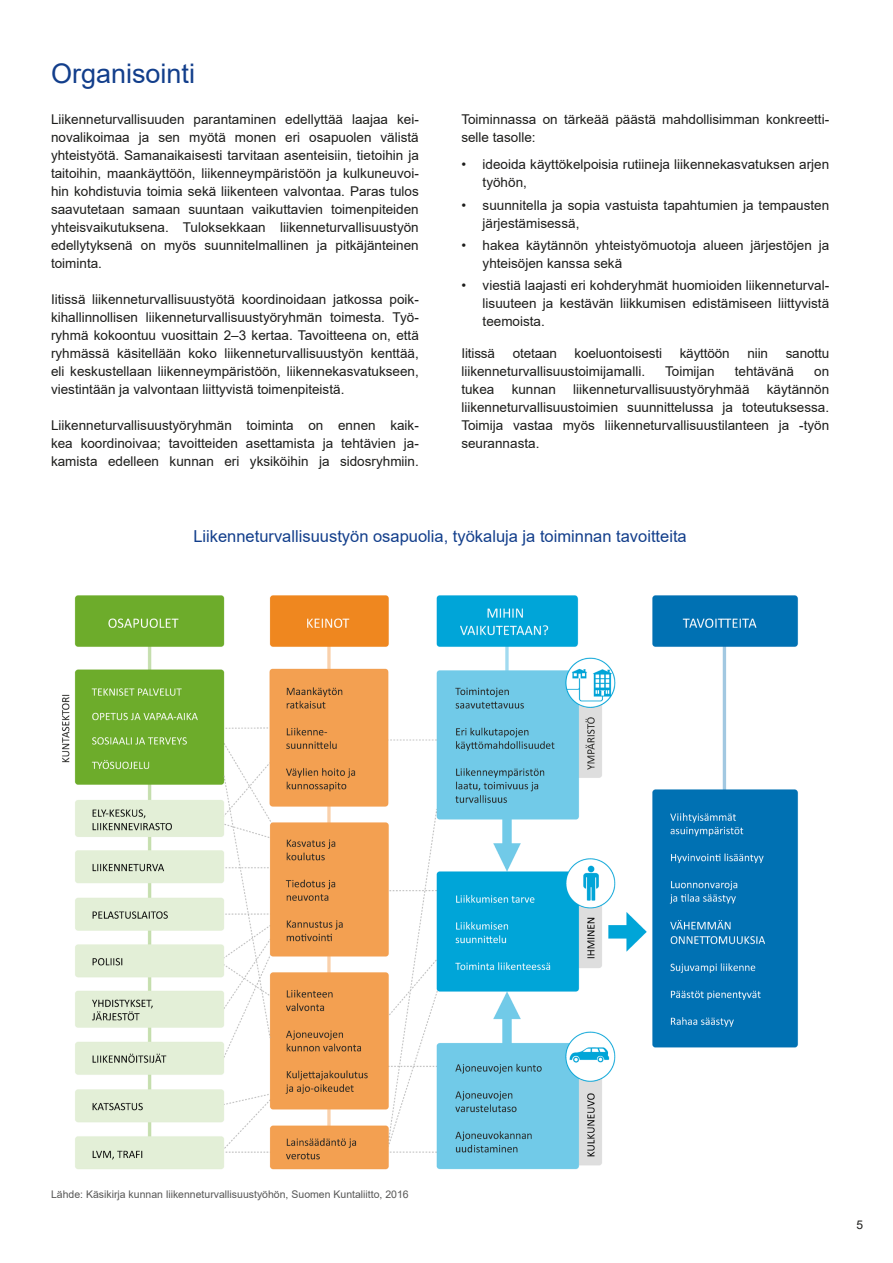
<style>
.page{position:relative;width:893px;height:1263px;background:#fff}
.page>*{position:absolute;margin:0;border:0;box-sizing:border-box;transform-origin:0 0}
.Otsikko{font:27px "Arial";color:#123e8b}
.Otsikko-2{font:16.5px "Arial";color:#123e8b}
.Leipäteksti{font:13.5px/18px "Arial";color:#1d1d1b;text-align:justify}
.Sivunumerointi{font:12px "Arial";color:#1d1d1b}
.Taulukkoteksti{font:10.5px "Arial";color:#575756}
</style>
<div class="page">
<img style="left:61px;top:595px;width:737px;height:575px">
<p class="Otsikko" style="left:51px;top:55px;width:146px">Organisointi</p>
<p class="Leipäteksti" style="left:51px;top:110px;width:369px">Liikenneturvallisuuden parantaminen edellyttää laajaa kei&shy;novalikoimaa ja sen myötä monen eri osapuolen välistä yhteistyötä. Samanaikaisesti tarvitaan asenteisiin, tietoihin ja taitoihin, maankäyttöön, liikenneympäristöön ja kulkuneuvoi&shy;hin kohdistuvia toimia sekä liikenteen valvontaa. Paras tulos saavutetaan samaan suuntaan vaikuttavien toimenpiteiden yhteisvaikutuksena. Tuloksekkaan liikenneturvallisuustyön edellytyksenä on myös suunnitelmallinen ja pitkäjänteinen toiminta.</p>
<p class="Leipäteksti" style="left:51px;top:290px;width:369px">Iitissä liikenneturvallisuustyötä koordinoidaan jatkossa poik&shy;kihallinnollisen liikenneturvallisuustyöryhmän toimesta. Työ&shy;ryhmä kokoontuu vuosittain 2–3 kertaa. Tavoitteena on, että ryhmässä käsitellään koko liikenneturvallisuustyön kenttää, eli keskustellaan liikenneympäristöön, liikennekasvatukseen, viestintään ja valvontaan liittyvistä toimenpiteistä.</p>
<p class="Leipäteksti" style="left:51px;top:416px;width:369px">Liikenneturvallisuustyöryhmän toiminta on ennen kaik&shy;kea koordinoivaa; tavoitteiden asettamista ja tehtävien ja&shy;kamista edelleen kunnan eri yksiköihin ja sidosryhmiin.</p>
<p class="Leipäteksti" style="left:461px;top:110px;width:369px">Toiminnassa on tärkeää päästä mahdollisimman konkreetti&shy;selle tasolle:</p>
<p class="Leipäteksti" style="left:483px;top:155px;width:348px;text-indent:-21px">• ideoida käyttökelpoisia rutiineja liikennekasvatuksen arjen työhön,</p>
<p class="Leipäteksti" style="left:483px;top:196px;width:348px;text-indent:-21px">• suunnitella ja sopia vastuista tapahtumien ja tempausten järjestämisessä,</p>
<p class="Leipäteksti" style="left:483px;top:236px;width:348px;text-indent:-21px">• hakea käytännön yhteistyömuotoja alueen järjestöjen ja yhteisöjen kanssa sekä</p>
<p class="Leipäteksti" style="left:483px;top:276px;width:348px;text-indent:-21px">• viestiä laajasti eri kohderyhmät huomioiden liikenneturval&shy;lisuuteen ja kestävän liikkumisen edistämiseen liittyvistä teemoista.</p>
<p class="Leipäteksti" style="left:461px;top:344px;width:35px">Iitissä</p>
<p class="Leipäteksti" style="left:513px;top:344px;width:46px">otetaan</p>
<p class="Leipäteksti" style="left:575px;top:344px;width:89px">koeluontoisesti</p>
<p class="Leipäteksti" style="left:680px;top:344px;width:52px">käyttöön</p>
<p class="Leipäteksti" style="left:747px;top:344px;width:22px">niin</p>
<p class="Leipäteksti" style="left:786px;top:344px;width:45px">sanottu</p>
<p class="Leipäteksti" style="left:461px;top:362px;width:185px">liikenneturvallisuustoimijamalli.</p>
<p class="Leipäteksti" style="left:665px;top:362px;width:51px">Toimijan</p>
<p class="Leipäteksti" style="left:735px;top:362px;width:61px">tehtävänä</p>
<p class="Leipäteksti" style="left:814px;top:362px;width:17px">on</p>
<p class="Leipäteksti" style="left:461px;top:380px;width:35px">tukea</p>
<p class="Leipäteksti" style="left:512px;top:380px;width:46px">kunnan</p>
<p class="Leipäteksti" style="left:573px;top:380px;width:178px">liikenneturvallisuustyöryhmää</p>
<p class="Leipäteksti" style="left:461px;top:380px;width:369px;text-indent:305px">käytännön liikenneturvallisuustoimien suunnittelussa ja toteutuksessa.<br>Toimija vastaa myös liikenneturvallisuustilanteen ja -työn seurannasta.</p>
<p class="Otsikko-2" style="left:193px;top:525px;width:495px">Liikenneturvallisuustyön osapuolia, työkaluja ja toiminnan tavoitteita</p>
<p class="Taulukkoteksti" style="left:51px;top:1187px;width:359px">Lähde: Käsikirja kunnan liikenneturvallisuustyöhön, Suomen Kuntaliitto, 2016</p>
<p class="Sivunumerointi" style="left:856px;top:1216px;width:8px">5</p>
</div>
